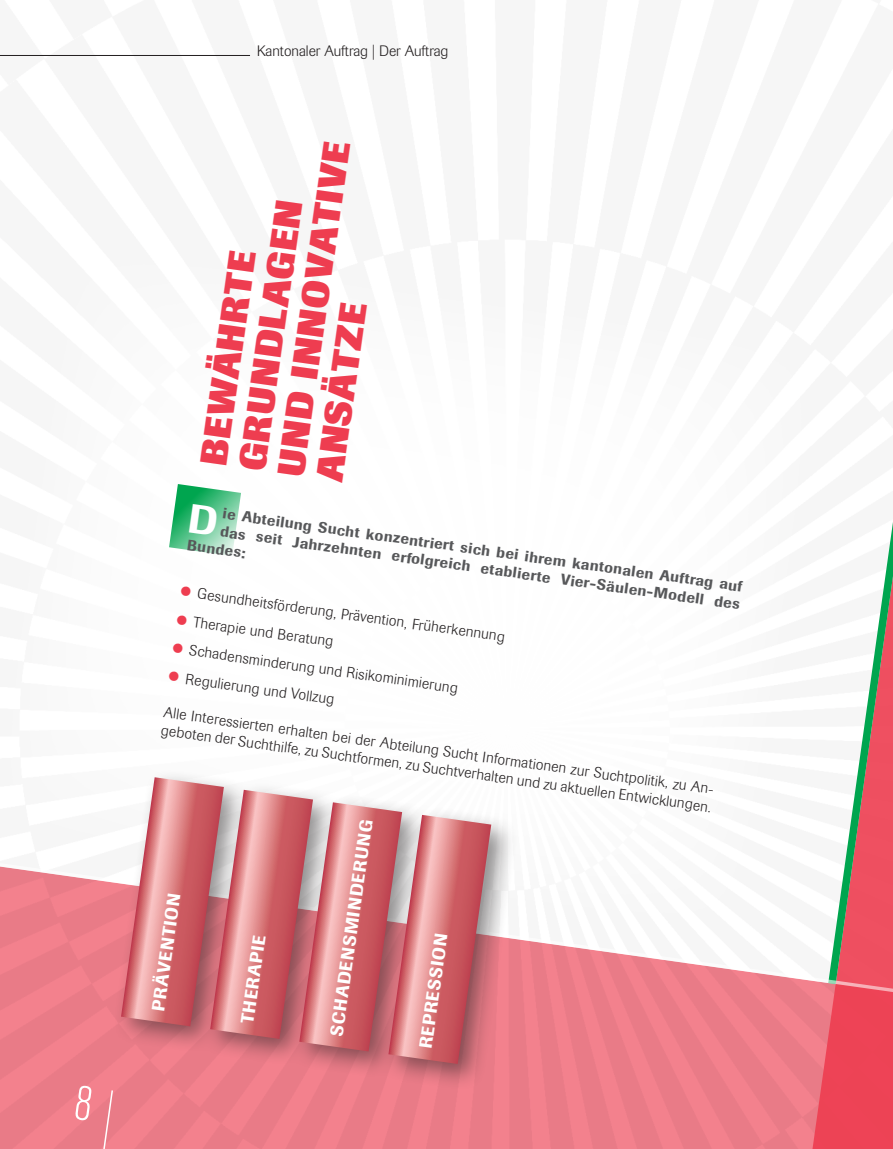
<style>
.page{position:relative;width:893px;height:1149px;background:#fff}
.page>*{position:absolute;margin:0;border:0;box-sizing:border-box;transform-origin:0 0}
.t1{font:800 37.5px/39px "Imago";color:#ee3d50}
.t2{font:500 17.85px "Imago";color:#fff}
.t3{font:300 15px/18px "Imago";color:#231f20}
.t4{font:500 15px "Imago";color:#57585a}
.s1{font-weight:800;font-size:30px;color:#ee3d50}
</style>
<div class="page">
<svg style="left:0;top:1123px;width:808px;height:25px;background:#ed7d89"></svg>
<svg style="left:808px;top:1123px;width:85px;height:25px;background:#ed4759"></svg>
<hr style="left:0;top:55px;width:250px;height:1px;background:#231f20">
<svg style="left:846px;top:522px;width:47px;height:331px"></svg>
<svg style="left:0;top:853px;width:893px;height:270px"></svg>
<div style="left:113px;top:768px;width:405px;height:322px;background:#231f20;opacity:.5"></div>
<svg style="left:121px;top:777px;width:370px;height:286px;background:#d6868b"></svg>
<svg style="left:75px;top:1084px;width:39px;height:64px;background:#ed828d"></svg>
<svg style="left:169px;top:484px;width:72px;height:71px"></svg>
<p class="t3" style="left:257px;top:42px;width:193px">Kantonaler Auftrag | Der Auftrag</p>
<h1 class="t1" style="left:194px;top:462px;width:339px;rotate:-82deg">BEWÄHRTE<br>GRUNDLAGEN<br>UND INNOVATIVE<br>ANSÄTZE</h1>
<p class="t4" style="left:224px;top:504px;width:526px;rotate:8deg">ie Abteilung Sucht konzentriert sich bei ihrem kantonalen Auftrag auf</p>
<p class="t4" style="left:222px;top:522px;width:526px;rotate:8deg">das seit Jahrzehnten erfolgreich etablierte Vier-Säulen-Modell des</p>
<p class="t4" style="left:189px;top:535px;width:60px;rotate:8deg">Bundes:</p>
<p class="t3" style="left:182px;top:582px;width:329px;rotate:8deg"><span class="s1">•</span> Gesundheitsförderung, Prävention, Früherkennung</p>
<p class="t3" style="left:178px;top:610px;width:160px;rotate:8deg"><span class="s1">•</span> Therapie und Beratung</p>
<p class="t3" style="left:174px;top:638px;width:289px;rotate:8deg"><span class="s1">•</span> Schadensminderung und Risikominimierung</p>
<p class="t3" style="left:170px;top:667px;width:169px;rotate:8deg"><span class="s1">•</span> Regulierung und Vollzug</p>
<p class="t3" style="left:165px;top:702px;width:559px;rotate:8deg">Alle Interessierten erhalten bei der Abteilung Sucht Informationen zur Suchtpolitik, zu An&shy;geboten der Suchthilfe, zu Suchtformen, zu Suchtverhalten und zu aktuellen Entwicklungen.</p>
<p class="t2" style="left:147px;top:1009px;width:120px;rotate:-82deg">PRÄVENTION</p>
<p class="t2" style="left:236px;top:1021px;width:90px;rotate:-82deg">THERAPIE</p>
<p class="t2" style="left:326px;top:1034px;width:220px;rotate:-82deg">SCHADENSMINDERUNG</p>
<p class="t2" style="left:415px;top:1046px;width:118px;rotate:-82deg">REPRESSION</p>
</div>
